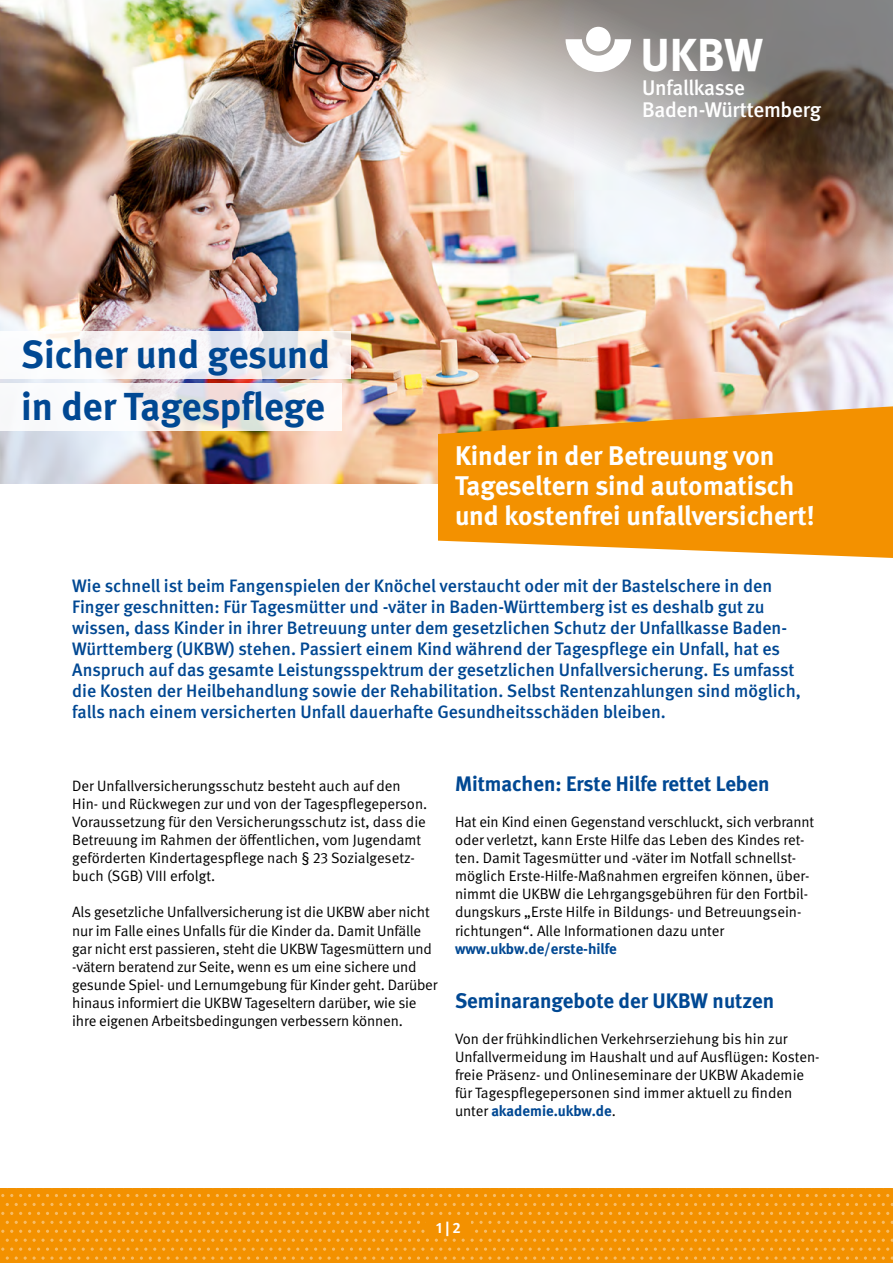
<style>
.page{position:relative;width:893px;height:1263px;background:#fff}
.page>*{position:absolute;margin:0;border:0;box-sizing:border-box;transform-origin:0 0}
.t1{font:700 46.2px "DGUV Meta";color:#fff}
._24pt_Unter-Übersc{font:700 39px/52.5px "DGUV Meta";color:#004893}
._24pt_Unter-Übersc-2{font:700 27px/30px "DGUV Meta";color:#fff}
.t2{font:500 21.15px "DGUV Meta";letter-spacing:-.015em;color:#fff}
._24pt_Unter-Übersc-3{font:700 21px "DGUV Meta";color:#004893}
._12pt_Anleser{font:500 18px/21px "DGUV Meta";color:#004893}
.Fließtext{font:15px/18px "DGUV Meta";letter-spacing:-.005em;color:#000}
.Fließtext-2{font:700 15px "DGUV Meta";color:#fff}
.s1{font-weight:700;color:#004893}
</style>
<div class="page">
<img style="left:0;top:0;width:893px;height:484px">
<img style="left:238px;top:0;width:655px;height:324px">
<div style="left:0;top:1188px;width:893px;height:75px;background:#f39100"></div>
<svg style="left:243px;top:1194px;width:38px;height:3px"></svg>
<svg style="left:386px;top:1194px;width:47px;height:3px"></svg>
<svg style="left:538px;top:1194px;width:38px;height:3px"></svg>
<svg style="left:681px;top:1194px;width:38px;height:3px"></svg>
<svg style="left:824px;top:1194px;width:38px;height:3px"></svg>
<svg style="left:243px;top:1212px;width:38px;height:3px"></svg>
<svg style="left:386px;top:1212px;width:47px;height:3px"></svg>
<svg style="left:538px;top:1212px;width:38px;height:3px"></svg>
<svg style="left:681px;top:1212px;width:38px;height:3px"></svg>
<svg style="left:824px;top:1212px;width:38px;height:3px"></svg>
<svg style="left:176px;top:1203px;width:38px;height:3px"></svg>
<svg style="left:319px;top:1203px;width:38px;height:3px"></svg>
<svg style="left:462px;top:1203px;width:38px;height:3px"></svg>
<svg style="left:605px;top:1203px;width:38px;height:3px"></svg>
<svg style="left:748px;top:1203px;width:38px;height:3px"></svg>
<svg style="left:176px;top:1221px;width:38px;height:3px"></svg>
<svg style="left:319px;top:1221px;width:38px;height:3px"></svg>
<svg style="left:471px;top:1221px;width:29px;height:3px"></svg>
<svg style="left:605px;top:1221px;width:38px;height:3px"></svg>
<svg style="left:748px;top:1221px;width:38px;height:3px"></svg>
<svg style="left:171px;top:1230px;width:186px;height:30px"></svg>
<svg style="left:359px;top:1230px;width:173px;height:30px"></svg>
<svg style="left:533px;top:1230px;width:186px;height:30px"></svg>
<svg style="left:721px;top:1230px;width:168px;height:30px"></svg>
<svg style="left:100px;top:1194px;width:38px;height:3px"></svg>
<svg style="left:100px;top:1212px;width:38px;height:3px"></svg>
<svg style="left:33px;top:1203px;width:38px;height:3px"></svg>
<svg style="left:33px;top:1221px;width:38px;height:3px"></svg>
<svg style="left:1px;top:1230px;width:169px;height:30px"></svg>
<svg style="left:0;top:331px;width:351px;height:47px;fill:#f9f5f4"></svg>
<svg style="left:0;top:383px;width:342px;height:47px;fill:#f9f7f6"></svg>
<div style="left:586px;top:27px;width:25px;height:24px;background:#fff;border-radius:50%"></div>
<svg style="left:566px;top:39px;width:65px;height:33px"></svg>
<svg style="left:438px;top:406px;width:455px;height:152px;fill:#f39100"></svg>
<div style="left:426px;top:1217px;width:45px;height:20px;background:#f39100"></div>
<p class="t1" style="left:641px;top:28px;width:124px">UKBW</p>
<p class="_24pt_Unter-Übersc" style="left:21px;top:329px;width:310px">Sicher und gesund in der Tagespflege</p>
<p class="t2" style="left:642px;top:75px;width:104px">Unfallkasse</p>
<p class="t2" style="left:642px;top:98px;width:181px">Baden-Württemberg</p>
<p class="_24pt_Unter-Übersc-2" style="left:455px;top:442px;width:361px">Kinder in der Betreuung von<br>Tageseltern sind automatisch und kostenfrei unfallversichert!</p>
<p class="_12pt_Anleser" style="left:72px;top:576px;width:730px">Wie schnell ist beim Fangenspielen der Knöchel verstaucht oder mit der Bastelschere in den Finger geschnitten: Für Tagesmütter und -väter in Baden-Württemberg ist es deshalb gut zu wissen, dass Kinder in ihrer Betreuung unter dem gesetzlichen Schutz der Unfallkasse Baden-Württemberg (UKBW) stehen. Passiert einem Kind während der Tagespflege ein Unfall, hat es Anspruch auf das gesamte Leistungsspektrum der gesetzlichen Unfallversicherung. Es umfasst die Kosten der Heilbehandlung sowie der Rehabilitation. Selbst Rentenzahlungen sind möglich, falls nach einem versicherten Unfall dauerhafte Gesundheitsschäden bleiben.</p>
<p class="Fließtext" style="left:72px;top:777px;width:357px">Der Unfallversicherungsschutz besteht auch auf den Hin- und Rückwegen zur und von der Tagespflegeperson.<br>Voraussetzung für den Versicherungsschutz ist, dass die Betreuung im Rahmen der öffentlichen, vom Jugendamt geförderten Kindertagespflege nach § 23 Sozialgesetz&shy;buch (SGB) VIII erfolgt.</p>
<p class="Fließtext" style="left:72px;top:904px;width:367px">Als gesetzliche Unfallversicherung ist die UKBW aber nicht nur im Falle eines Unfalls für die Kinder da. Damit Unfälle gar nicht erst passieren, steht die UKBW Tagesmüttern und -vätern beratend zur Seite, wenn es um eine sichere und gesunde Spiel- und Lernumgebung für Kinder geht. Darüber hinaus informiert die UKBW Tageseltern darüber, wie sie ihre eigenen Arbeitsbedingungen verbessern können.</p>
<p class="_24pt_Unter-Übersc-3" style="left:455px;top:771px;width:316px">Mitmachen: Erste Hilfe rettet Leben</p>
<p class="Fließtext" style="left:455px;top:813px;width:361px">Hat ein Kind einen Gegenstand verschluckt, sich verbrannt oder verletzt, kann Erste Hilfe das Leben des Kindes ret&shy;ten. Damit Tagesmütter und -väter im Notfall schnellst&shy;möglich Erste-Hilfe-Maßnahmen ergreifen können, über&shy;nimmt die UKBW die Lehrgangsgebühren für den Fortbil&shy;dungskurs „Erste Hilfe in Bildungs- und Betreuungsein&shy;richtungen“. Alle Informationen dazu unter <span class="s1">www.ukbw.de/erste-hilfe</span></p>
<p class="_24pt_Unter-Übersc-3" style="left:455px;top:988px;width:321px">Seminarangebote der UKBW nutzen</p>
<p class="Fließtext" style="left:455px;top:1030px;width:366px">Von der frühkindlichen Verkehrserziehung bis hin zur Unfallvermeidung im Haushalt und auf Ausflügen: Kosten&shy;freie Präsenz- und Onlineseminare der UKBW Akademie für Tagespflegepersonen sind immer aktuell zu finden unter <span class="s1">akademie.ukbw.de</span>.</p>
<p class="Fließtext-2" style="left:436px;top:1218px;width:26px">1 | 2</p>
</div>
